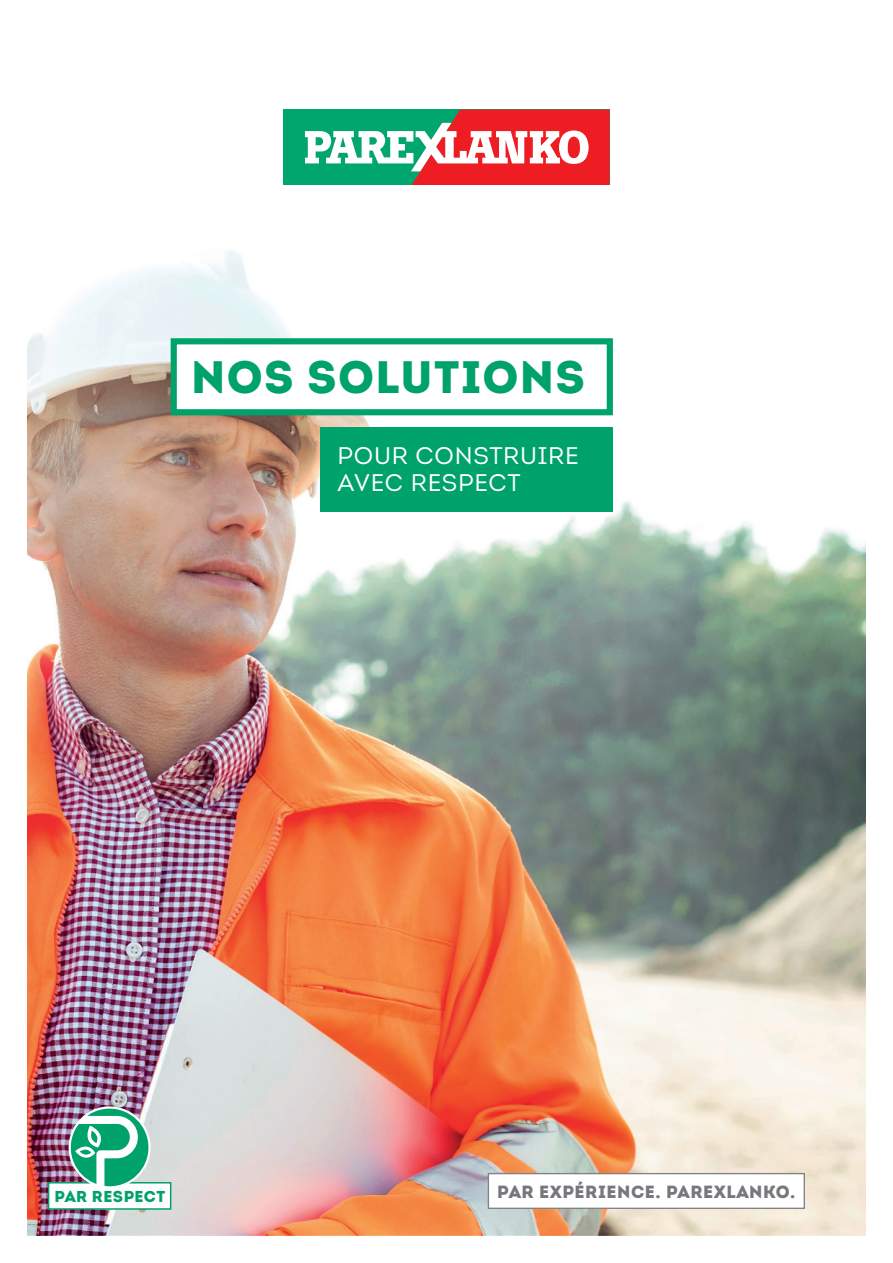
<style>
.page{position:relative;width:893px;height:1263px;background:#fff}
.page>*{position:absolute;margin:0;border:0;box-sizing:border-box;transform-origin:0 0}
.t1{font:900 45.45px "Intro";letter-spacing:.03em;color:#00a26c}
.t2{font:24px/27px "Intro";letter-spacing:.03em;color:#fff}
.t3{font:900 17.7px "Intro";letter-spacing:.03em;color:#76787b}
.t4{font:900 15.75px "Intro";letter-spacing:.03em;color:#00a26c}
</style>
<div class="page">
<img style="left:28px;top:250px;width:837px;height:985px">
<div style="left:280px;top:106px;width:333px;height:82px;background:linear-gradient(to right,#fff,#fff)"></div>
<div style="left:283px;top:110px;width:327px;height:75px;background:#00a66e"></div>
<svg style="left:305px;top:110px;width:305px;height:75px"></svg>
<div style="left:488px;top:1173px;width:317px;height:36px;background:#fff;border:1px solid #808285"></div>
<div style="left:171px;top:338px;width:442px;height:77px;background:#fff;border:6px solid #00a26c"></div>
<div style="left:320px;top:427px;width:293px;height:85px;background:#00a26c"></div>
<div style="left:48px;top:1182px;width:123px;height:28px;background:#fff;border:2px solid #00a26c"></div>
<svg style="left:70px;top:1107px;width:80px;height:78px"></svg>
<div style="left:69px;top:1106px;width:82px;height:82px;border:2px solid #fff;border-radius:50%"></div>
<h1 class="t1" style="left:191px;top:347px;width:395px">NOS SOLUTIONS</h1>
<h2 class="t2" style="left:338px;top:442px;width:243px">POUR CONSTRUIRE<br>AVEC RESPECT</h2>
<p class="t4" style="left:54px;top:1186px;width:112px">PAR RESPECT</p>
<p class="t3" style="left:497px;top:1180px;width:300px">PAR EXPÉRIENCE. PAREXLANKO.</p>
</div>
